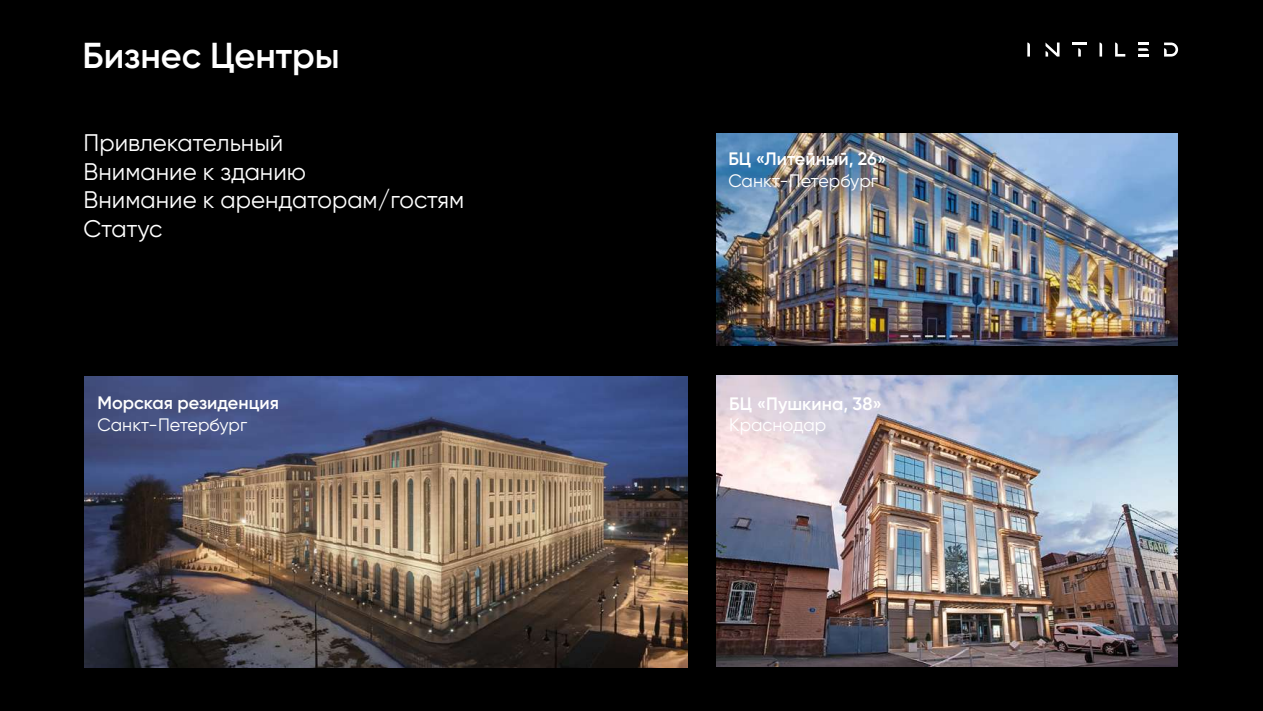
<style>
.page{position:relative;width:1263px;height:711px;background:#fff}
.page>*{position:absolute;margin:0;border:0;box-sizing:border-box;transform-origin:0 0}
.t1{font:600 36px "Gilroy";color:#fff}
.t2{font:24px/28.8px "Gilroy";color:#fff}
.t3{font:600 18px "Gilroy";color:#fff}
.t4{font:18px "Gilroy";color:#fff}
</style>
<div class="page">
<div style="left:0;top:0;width:1263px;height:710px;background:#000"></div>
<svg style="left:1027px;top:43px;width:3px;height:14px"></svg>
<svg style="left:1072px;top:43px;width:14px;height:14px"></svg>
<svg style="left:1099px;top:43px;width:3px;height:14px"></svg>
<svg style="left:1045px;top:43px;width:14px;height:14px"></svg>
<svg style="left:1164px;top:43px;width:14px;height:14px"></svg>
<svg style="left:1115px;top:43px;width:10px;height:14px"></svg>
<svg style="left:1138px;top:43px;width:10px;height:14px"></svg>
<img style="left:716px;top:375px;width:462px;height:291px">
<img style="left:85px;top:376px;width:603px;height:291px">
<img style="left:716px;top:134px;width:462px;height:211px">
<h1 class="t1" style="left:83px;top:33px;width:259px">Бизнес Центры</h1>
<p class="t2" style="left:84px;top:128px;width:382px">Привлекательный<br>Внимание к зданию<br>Внимание к арендаторам/гостям<br>Статус</p>
<p class="t3" style="left:98px;top:392px;width:183px">Морская резиденция</p>
<p class="t4" style="left:98px;top:413px;width:151px">Санкт-Петербург</p>
<p class="t3" style="left:728px;top:147px;width:160px">БЦ «Литейный, 26»</p>
<p class="t4" style="left:728px;top:169px;width:151px">Санкт-Петербург</p>
<p class="t3" style="left:729px;top:392px;width:154px">БЦ «Пушкина, 38»</p>
<p class="t4" style="left:729px;top:413px;width:99px">Краснодар</p>
</div>
